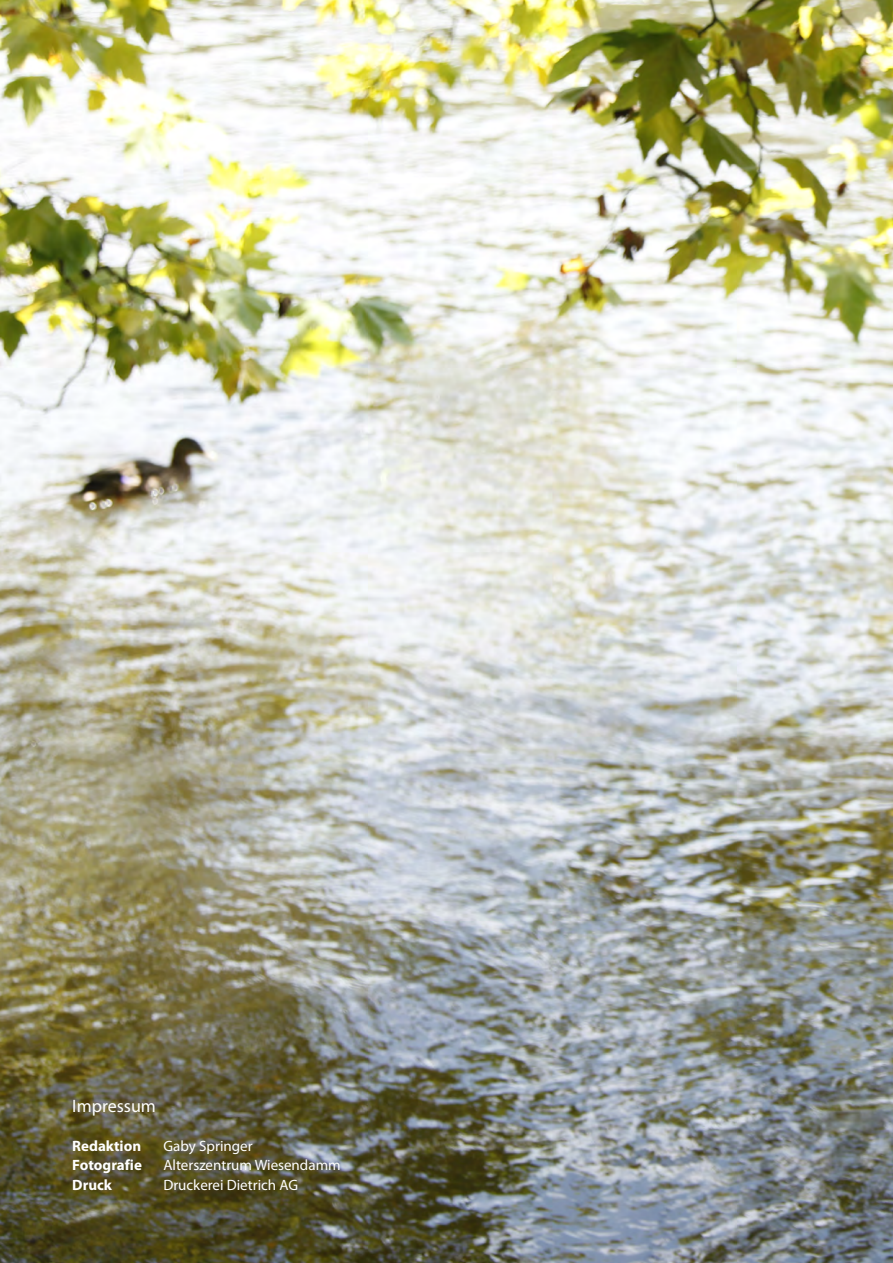
<style>
.page{position:relative;width:893px;height:1263px;background:#fff}
.page>*{position:absolute;margin:0;border:0;box-sizing:border-box;transform-origin:0 0}
.t1{font:18px "Myriad Pro";color:#fff}
.t2{font:15px "Myriad Pro";color:#fff}
.t3{font:700 15px "Myriad Pro";color:#fff}
</style>
<div class="page">
<img style="left:0;top:0;width:893px;height:1263px">
<p class="t1" style="left:72px;top:1099px;width:85px">Impressum</p>
<p class="t3" style="left:72px;top:1140px;width:70px">Redaktion</p>
<p class="t2" style="left:163px;top:1140px;width:91px">Gaby Springer</p>
<p class="t3" style="left:72px;top:1159px;width:71px">Fotografie</p>
<p class="t2" style="left:163px;top:1159px;width:179px">Alterszentrum Wiesendamm</p>
<p class="t3" style="left:72px;top:1179px;width:41px">Druck</p>
<p class="t2" style="left:163px;top:1179px;width:136px">Druckerei Dietrich AG</p>
</div>
